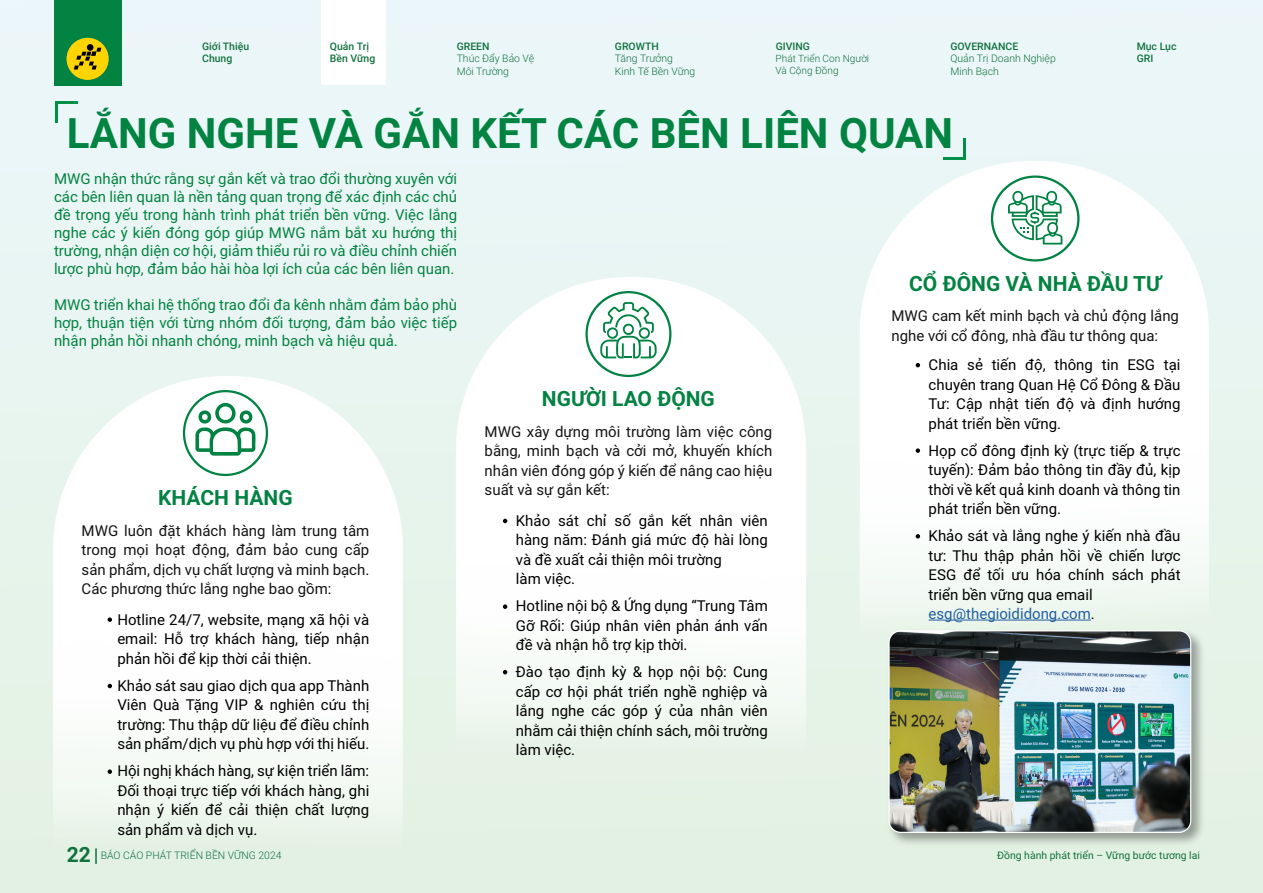
<style>
.page{position:relative;width:1263px;height:893px;background:#fff}
.page>*{position:absolute;margin:0;border:0;box-sizing:border-box;transform-origin:0 0}
.t1{font:700 42px "Roboto";color:#028342}
.t2{font:700 21px "Roboto";color:#038242}
.t3{font:15px/19.5px "Roboto";color:#000;text-align:justify}
.t4{font:15px/18px "Roboto";color:#038242;text-align:justify}
.t5{font:15px/19.5px "Roboto";color:#141414;text-align:justify}
.t6{font:300 10.5px/12.5px "Roboto";color:#12713f}
.t7{font:500 10.5px/12.5px "Roboto";color:#12713f}
.t8{font:10.5px "Roboto";color:#12713f}
.t9{font:300 10.05px/12px "Roboto";color:#12713f}
.s1{color:#215e9e}
.s2{font-weight:700;font-size:21px}
</style>
<div class="page">
<div style="left:0;top:0;width:1263px;height:893px;background:linear-gradient(to bottom,#ecf7fb,#e3f1e1)"></div>
<img style="left:427px;top:277px;width:404px;height:514px">
<img style="left:825px;top:162px;width:383px;height:514px">
<img style="left:53px;top:376px;width:368px;height:514px">
<hr style="left:929px;top:620px;width:162px;height:1px;background:#215e9e">
<svg style="left:108px;top:769px;width:4px;height:5px"></svg>
<svg style="left:108px;top:684px;width:4px;height:4px"></svg>
<svg style="left:108px;top:617px;width:4px;height:5px"></svg>
<svg style="left:183px;top:390px;width:85px;height:86px"></svg>
<svg style="left:585px;top:291px;width:86px;height:86px"></svg>
<svg style="left:991px;top:175px;width:88px;height:87px"></svg>
<div style="left:886px;top:628px;width:320px;height:219px;background:#000;opacity:.35"></div>
<img style="left:890px;top:631px;width:300px;height:201px">
<svg style="left:503px;top:519px;width:4px;height:4px"></svg>
<svg style="left:503px;top:604px;width:4px;height:5px"></svg>
<svg style="left:503px;top:670px;width:4px;height:4px"></svg>
<svg style="left:916px;top:363px;width:4px;height:4px"></svg>
<svg style="left:916px;top:448px;width:4px;height:5px"></svg>
<svg style="left:916px;top:534px;width:4px;height:5px"></svg>
<hr style="left:963px;top:138px;width:2px;height:22px;background:#008f47">
<hr style="left:943px;top:157px;width:22px;height:3px;background:#008f47">
<hr style="left:56px;top:101px;width:2px;height:22px;background:#008f47">
<hr style="left:56px;top:101px;width:22px;height:3px;background:#008f47">
<svg style="left:95px;top:848px;width:2px;height:16px"></svg>
<div style="left:54px;top:0;width:67px;height:85px;background:#028342"></div>
<svg style="left:67px;top:38px;width:41px;height:42px"></svg>
<div style="left:87px;top:44px;width:6px;height:7px;background:#000;border-radius:50%"></div>
<div style="left:321px;top:0;width:64px;height:85px;background:#fff"></div>
<p class="t7" style="left:330px;top:40px;width:47px">Quản Trị<br>Bền Vững</p>
<p class="t7" style="left:202px;top:40px;width:48px">Giới Thiệu<br>Chung</p>
<p class="t7" style="left:457px;top:40px;width:34px">GREEN</p>
<p class="t6" style="left:457px;top:52px;width:79px">Thúc Đẩy Bảo Vệ<br>Môi Trường</p>
<p class="t7" style="left:615px;top:40px;width:45px">GROWTH</p>
<p class="t6" style="left:615px;top:52px;width:82px">Tăng Trưởng<br>Kinh Tế Bền Vững</p>
<p class="t7" style="left:776px;top:40px;width:36px">GIVING</p>
<p class="t9" style="left:776px;top:52px;width:95px">Phát Triển Con Người<br>Và Cộng Đồng</p>
<p class="t7" style="left:950px;top:40px;width:69px">GOVERNANCE</p>
<p class="t6" style="left:950px;top:52px;width:107px">Quản Trị Doanh Nghiệp<br>Minh Bạch</p>
<p class="t7" style="left:1137px;top:40px;width:41px">Mục Lục<br>GRI</p>
<h1 class="t1" style="left:67px;top:103px;width:888px">LẮNG NGHE VÀ GẮN KẾT CÁC BÊN LIÊN QUAN</h1>
<p class="t4" style="left:54px;top:169px;width:405px">MWG nhận thức rằng sự gắn kết và trao đổi thường xuyên với các bên liên quan là nền tảng quan trọng để xác định các chủ đề trọng yếu trong hành trình phát triển bền vững. Việc lắng nghe các ý kiến đóng góp giúp MWG nắm bắt xu hướng thị trường, nhận diện cơ hội, giảm thiểu rủi ro và điều chỉnh chiến lược phù hợp, đảm bảo hài hòa lợi ích của các bên liên quan.</p>
<p class="t4" style="left:54px;top:295px;width:405px">MWG triển khai hệ thống trao đổi đa kênh nhằm đảm bảo phù hợp, thuận tiện với từng nhóm đối tượng, đảm bảo việc tiếp nhận phản hồi nhanh chóng, minh bạch và hiệu quả.</p>
<h2 class="t2" style="left:909px;top:268px;width:253px">CỔ ĐÔNG VÀ NHÀ ĐẦU TƯ</h2>
<p class="t5" style="left:891px;top:305px;width:289px">MWG cam kết minh bạch và chủ động lắng nghe với cổ đông, nhà đầu tư thông qua:</p>
<h2 class="t2" style="left:158px;top:483px;width:136px">KHÁCH HÀNG</h2>
<p class="t5" style="left:82px;top:520px;width:289px">MWG luôn đặt khách hàng làm trung tâm trong mọi hoạt động, đảm bảo cung cấp sản phẩm, dịch vụ chất lượng và minh bạch.<br>Các phương thức lắng nghe bao gồm:</p>
<p class="t3" style="left:117px;top:609px;width:253px">Hotline 24/7, website, mạng xã hội và email: Hỗ trợ khách hàng, tiếp nhận phản hồi để kịp thời cải thiện.</p>
<p class="t3" style="left:117px;top:675px;width:253px">Khảo sát sau giao dịch qua app Thành Viên Quà Tặng VIP &amp; nghiên cứu thị trường: Thu thập dữ liệu để điều chỉnh sản phẩm/dịch vụ phù hợp với thị hiếu.</p>
<p class="t3" style="left:117px;top:761px;width:253px">Hội nghị khách hàng, sự kiện triển lãm:<br>Đối thoại trực tiếp với khách hàng, ghi nhận ý kiến để cải thiện chất lượng sản phẩm và dịch vụ.</p>
<h2 class="t2" style="left:542px;top:384px;width:174px">NGƯỜI LAO ĐỘNG</h2>
<p class="t5" style="left:485px;top:421px;width:289px">MWG xây dựng môi trường làm việc công bằng, minh bạch và cởi mở, khuyến khích nhân viên đóng góp ý kiến để nâng cao hiệu suất và sự gắn kết:</p>
<p class="t3" style="left:516px;top:510px;width:253px;text-align:left">Khảo sát chỉ số gắn kết nhân viên hàng năm: Đánh giá mức độ hài lòng và đề xuất cải thiện môi trường<br>làm việc.</p>
<p class="t3" style="left:516px;top:596px;width:253px">Hotline nội bộ &amp; Ứng dụng “Trung Tâm Gỡ Rối: Giúp nhân viên phản ánh vấn đề và nhận hỗ trợ kịp thời.</p>
<p class="t3" style="left:516px;top:662px;width:253px">Đào tạo định kỳ &amp; họp nội bộ: Cung cấp cơ hội phát triển nghề nghiệp và lắng nghe các góp ý của nhân viên nhằm cải thiện chính sách, môi trường làm việc.</p>
<p class="t3" style="left:929px;top:355px;width:253px">Chia sẻ tiến độ, thông tin ESG tại chuyên trang Quan Hệ Cổ Đông &amp; Đầu Tư: Cập nhật tiến độ và định hướng phát triển bền vững.</p>
<p class="t3" style="left:929px;top:440px;width:253px">Họp cổ đông định kỳ (trực tiếp &amp; trực tuyến): Đảm bảo thông tin đầy đủ, kịp thời về kết quả kinh doanh và thông tin phát triển bền vững.</p>
<p class="t3" style="left:929px;top:526px;width:253px;text-align:left">Khảo sát và lắng nghe ý kiến nhà đầu tư: Thu thập phản hồi về chiến lược<br>ESG để tối ưu hóa chính sách phát triển bền vững qua email <span class="s1">esg@thegioididong.com</span>.</p>
<p class="t6" style="left:67px;top:849px;width:216px"><span class="s2">22</span> BÁO CÁO PHÁT TRIỂN BỀN VỮNG 2024</p>
<p class="t8" style="left:997px;top:848px;width:204px">Đồng hành phát triển – Vững bước tương lai</p>
</div>
